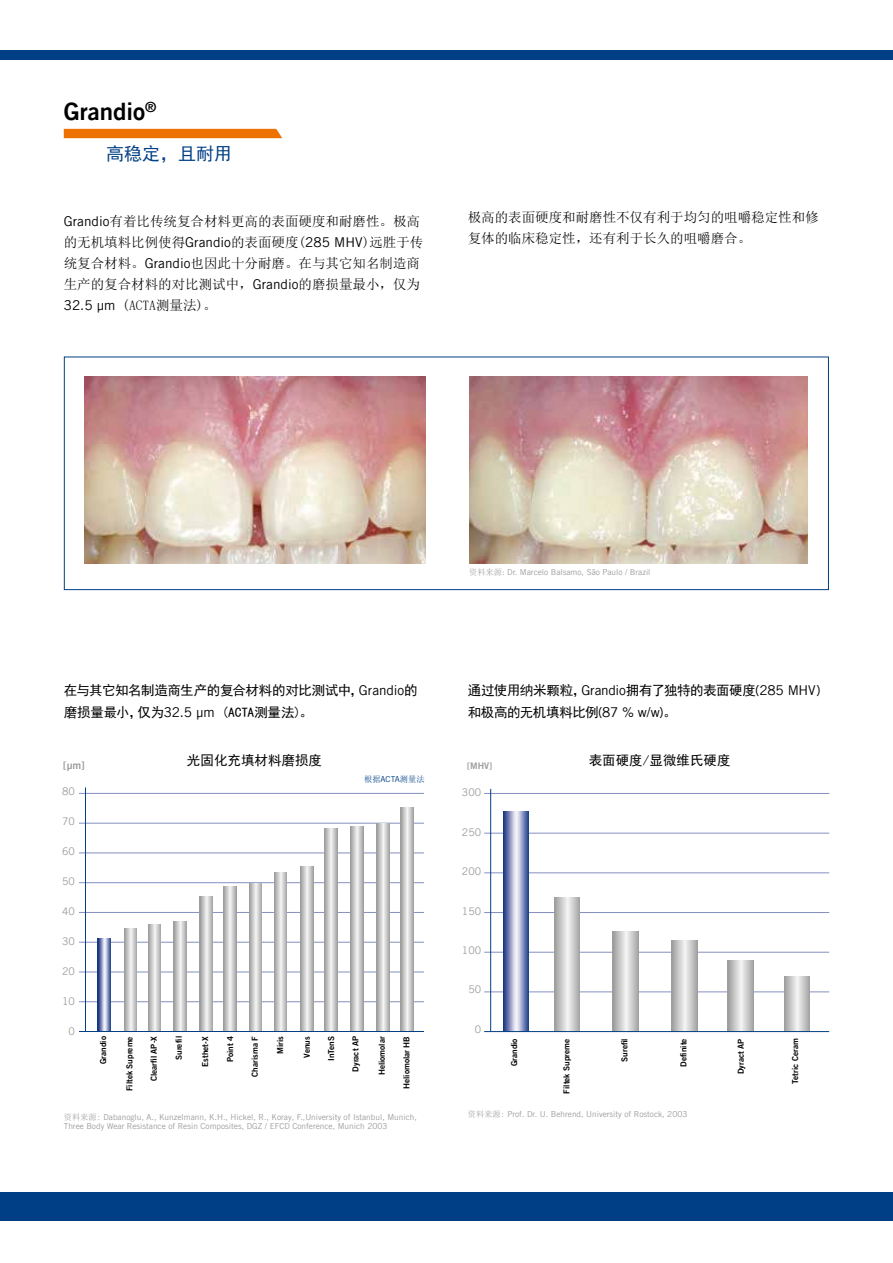
<style>
.page{position:relative;width:893px;height:1263px;background:#fff}
.page>*{position:absolute;margin:0;border:0;box-sizing:border-box;transform-origin:0 0}
.t1{font:24px "Trade Gothic LT Com Bd 2";color:#000}
.t2{font:18px "Sim Hei";color:#003f85}
.t3{font:13.5px/21px "Sim Sun";color:#000}
.t4{font:13.5px/21px "Sim Hei";letter-spacing:-.02em;color:#000}
.t5{font:13.5px "Sim Hei";color:#000}
.t6{font:10.5px "Trade Gothic LT Com";color:#9d9d9c}
.t7{font:10.5px "Trade Gothic LT Com Bd 2";color:#9d9d9c}
.t8{font:9px "Trade Gothic LT Com Bd 2";color:#9d9d9c}
.t9{font:8.25px/9.9px "Trade Gothic LT Com";color:#9d9d9c}
.t10{font:8.25px "Trade Gothic LT Com Bd 2";color:#000}
.t11{font:8.25px "Sim Sun";color:#003f85}
.s1{font-family:"Trade Gothic LT Com"}
.s2{font-family:"Sim Sun"}
</style>
<div class="page">
<div style="left:0;top:51px;width:893px;height:9px;background:#003f85"></div>
<div style="left:64px;top:129px;width:218px;height:9px;background:#ee7203"></div>
<div style="left:64px;top:357px;width:765px;height:233px;border:1px solid #003f85"></div>
<hr style="left:79px;top:823px;width:345px;height:1px;background:#8590c0">
<hr style="left:79px;top:853px;width:345px;height:1px;background:#8590c0">
<hr style="left:79px;top:793px;width:345px;height:1px;background:#8590c0">
<hr style="left:79px;top:882px;width:345px;height:1px;background:#8590c0">
<hr style="left:79px;top:912px;width:345px;height:1px;background:#8590c0">
<hr style="left:79px;top:942px;width:345px;height:1px;background:#8590c0">
<hr style="left:79px;top:972px;width:345px;height:1px;background:#8590c0">
<hr style="left:79px;top:1001px;width:345px;height:1px;background:#8590c0">
<svg style="left:124px;top:928px;width:13px;height:103px"></svg>
<svg style="left:148px;top:925px;width:13px;height:106px"></svg>
<svg style="left:98px;top:939px;width:13px;height:92px"></svg>
<svg style="left:200px;top:896px;width:13px;height:135px;background:#c9c8c8"></svg>
<svg style="left:249px;top:883px;width:13px;height:148px;background:#c8c8c8"></svg>
<svg style="left:174px;top:921px;width:12px;height:110px"></svg>
<svg style="left:300px;top:867px;width:13px;height:164px;background:#c9c8c8"></svg>
<svg style="left:324px;top:828px;width:13px;height:203px;background:#c9c8c8"></svg>
<svg style="left:274px;top:873px;width:13px;height:158px;background:#c8c8c8"></svg>
<svg style="left:376px;top:823px;width:13px;height:208px;background:#c9c9c8"></svg>
<svg style="left:400px;top:808px;width:13px;height:223px;background:#c8c8c8"></svg>
<svg style="left:350px;top:827px;width:13px;height:204px;background:#c9c8c8"></svg>
<svg style="left:223px;top:886px;width:13px;height:145px;background:#c9c8c8"></svg>
<hr style="left:484px;top:793px;width:345px;height:1px;background:#8590c0">
<hr style="left:484px;top:872px;width:345px;height:1px;background:#8590c0">
<hr style="left:484px;top:912px;width:345px;height:1px;background:#8590c0">
<hr style="left:484px;top:952px;width:345px;height:1px;background:#8590c0">
<hr style="left:484px;top:991px;width:345px;height:1px;background:#8590c0">
<hr style="left:484px;top:833px;width:345px;height:1px;background:#8590c0">
<svg style="left:613px;top:932px;width:25px;height:99px;background:#cacaca"></svg>
<svg style="left:728px;top:960px;width:25px;height:71px;background:#cacaca"></svg>
<svg style="left:672px;top:940px;width:25px;height:91px;background:#cacaca"></svg>
<svg style="left:784px;top:976px;width:25px;height:55px"></svg>
<svg style="left:503px;top:812px;width:26px;height:219px;background:#8996c0"></svg>
<svg style="left:554px;top:897px;width:26px;height:134px;background:#c9c8c8"></svg>
<img style="left:85px;top:377px;width:340px;height:187px">
<img style="left:469px;top:377px;width:339px;height:187px">
<div style="left:0;top:1192px;width:893px;height:28px;background:#003f85"></div>
<hr style="left:85px;top:787px;width:1px;height:244px;background:#003f85">
<hr style="left:79px;top:1031px;width:345px;height:1px;background:#003f85">
<hr style="left:484px;top:1031px;width:345px;height:1px;background:#003f85">
<hr style="left:490px;top:789px;width:1px;height:243px;background:#003f85">
<h1 class="t1" style="left:64px;top:97px;width:94px">Grandio<sup>®</sup></h1>
<h2 class="t2" style="left:106px;top:145px;width:128px">高稳定，且耐用</h2>
<h3 class="t3" style="left:64px;top:210px;width:361px"><span class="s1">Grandio</span>有着比传统复合材料更高的表面硬度和耐磨性。极高的无机填料比例使得<span class="s1">Grandio</span>的表面硬度(<span class="s1">285 MHV</span>)远胜于传统复合材料。<span class="s1">Grandio</span>也因此十分耐磨。在与其它知名制造商生产的复合材料的对比测试中，<span class="s1">Grandio</span>的磨损量最小，仅为<br><span class="s1">32.5 μm</span> (ACTA测量法)。</h3>
<h3 class="t3" style="left:468px;top:207px;width:352px">极高的表面硬度和耐磨性不仅有利于均匀的咀嚼稳定性和修复体的临床稳定性，还有利于长久的咀嚼磨合。</h3>
<p class="t9" style="left:469px;top:567px;width:183px"><span class="s2">资料来源</span>: Dr. Marcelo Balsamo, São Paulo / Brazil</p>
<h3 class="t4" style="left:64px;top:680px;width:355px">在与其它知名制造商生产的复合材料的对比测试中，<span class="s1">Grandio</span>的磨损量最小，仅为<span class="s1">32.5 μm</span> (ACTA测量法)。</h3>
<h3 class="t4" style="left:468px;top:680px;width:354px">通过使用纳米颗粒，<span class="s1">Grandio</span>拥有了独特的表面硬度<span class="s1">(285 MHV)</span>和极高的无机填料比例<span class="s1">(87 % w/w)</span>。</h3>
<p class="t7" style="left:63px;top:758px;width:23px">[µm]</p>
<h3 class="t5" style="left:187px;top:753px;width:136px">光固化充填材料磨损度</h3>
<p class="t8" style="left:467px;top:760px;width:26px">[MHV]</p>
<h3 class="t5" style="left:589px;top:753px;width:143px">表面硬度/显微维氏硬度</h3>
<p class="t11" style="left:364px;top:775px;width:62px">根据<span class="s1">ACTA</span>测量法</p>
<p class="t6" style="left:62px;top:785px;width:14px">80</p>
<p class="t6" style="left:62px;top:815px;width:14px">70</p>
<p class="t6" style="left:62px;top:845px;width:14px">60</p>
<p class="t6" style="left:62px;top:875px;width:14px">50</p>
<p class="t6" style="left:62px;top:905px;width:14px">40</p>
<p class="t6" style="left:62px;top:935px;width:14px">30</p>
<p class="t6" style="left:62px;top:965px;width:14px">20</p>
<p class="t6" style="left:62px;top:995px;width:14px">10</p>
<p class="t6" style="left:69px;top:1025px;width:8px">0</p>
<p class="t10" style="left:124px;top:1091px;width:56px;rotate:-90deg">Filtek Supreme</p>
<p class="t10" style="left:149px;top:1081px;width:47px;rotate:-90deg">Clearfil AP-X</p>
<p class="t10" style="left:98px;top:1064px;width:29px;rotate:-90deg">Grandio</p>
<p class="t10" style="left:200px;top:1067px;width:32px;rotate:-90deg">Esthet-X</p>
<p class="t10" style="left:250px;top:1077px;width:42px;rotate:-90deg">Charisma F</p>
<p class="t10" style="left:351px;top:1071px;width:37px;rotate:-90deg">Dyract AP</p>
<p class="t10" style="left:275px;top:1054px;width:19px;rotate:-90deg">Miris</p>
<p class="t10" style="left:377px;top:1075px;width:40px;rotate:-90deg">Heliomolar</p>
<p class="t10" style="left:401px;top:1089px;width:54px;rotate:-90deg">Heliomolar HB</p>
<p class="t10" style="left:225px;top:1062px;width:28px;rotate:-90deg">Point 4</p>
<p class="t10" style="left:174px;top:1060px;width:25px;rotate:-90deg">Surefil</p>
<p class="t10" style="left:302px;top:1058px;width:23px;rotate:-90deg">Venus</p>
<p class="t10" style="left:326px;top:1061px;width:27px;rotate:-90deg">InTenS</p>
<p class="t6" style="left:462px;top:786px;width:21px">300</p>
<p class="t6" style="left:462px;top:825px;width:21px">250</p>
<p class="t6" style="left:462px;top:865px;width:21px">200</p>
<p class="t6" style="left:462px;top:904px;width:21px">150</p>
<p class="t6" style="left:462px;top:944px;width:21px">100</p>
<p class="t6" style="left:468px;top:983px;width:14px">50</p>
<p class="t6" style="left:475px;top:1023px;width:8px">0</p>
<p class="t10" style="left:509px;top:1066px;width:29px;rotate:-90deg">Grandio</p>
<p class="t10" style="left:562px;top:1093px;width:56px;rotate:-90deg">Filtek Supreme</p>
<p class="t10" style="left:678px;top:1067px;width:30px;rotate:-90deg">Definite</p>
<p class="t10" style="left:790px;top:1084px;width:47px;rotate:-90deg">Tetric Ceram</p>
<p class="t10" style="left:619px;top:1062px;width:25px;rotate:-90deg">Surefil</p>
<p class="t10" style="left:736px;top:1074px;width:37px;rotate:-90deg">Dyract AP</p>
<p class="t9" style="left:64px;top:1111px;width:355px"><span class="s2">资料来源:</span> Dabanoglu, A., Kunzelmann, K.H., Hickel, R., Koray, F.,University of Istanbul, Munich,<br>Three Body Wear Resistance of Resin Composites, DGZ / EFCD Conference, Munich 2003</p>
<p class="t9" style="left:468px;top:1109px;width:221px"><span class="s2">资料来源:</span> Prof. Dr. U. Behrend, University of Rostock, 2003</p>
</div>
